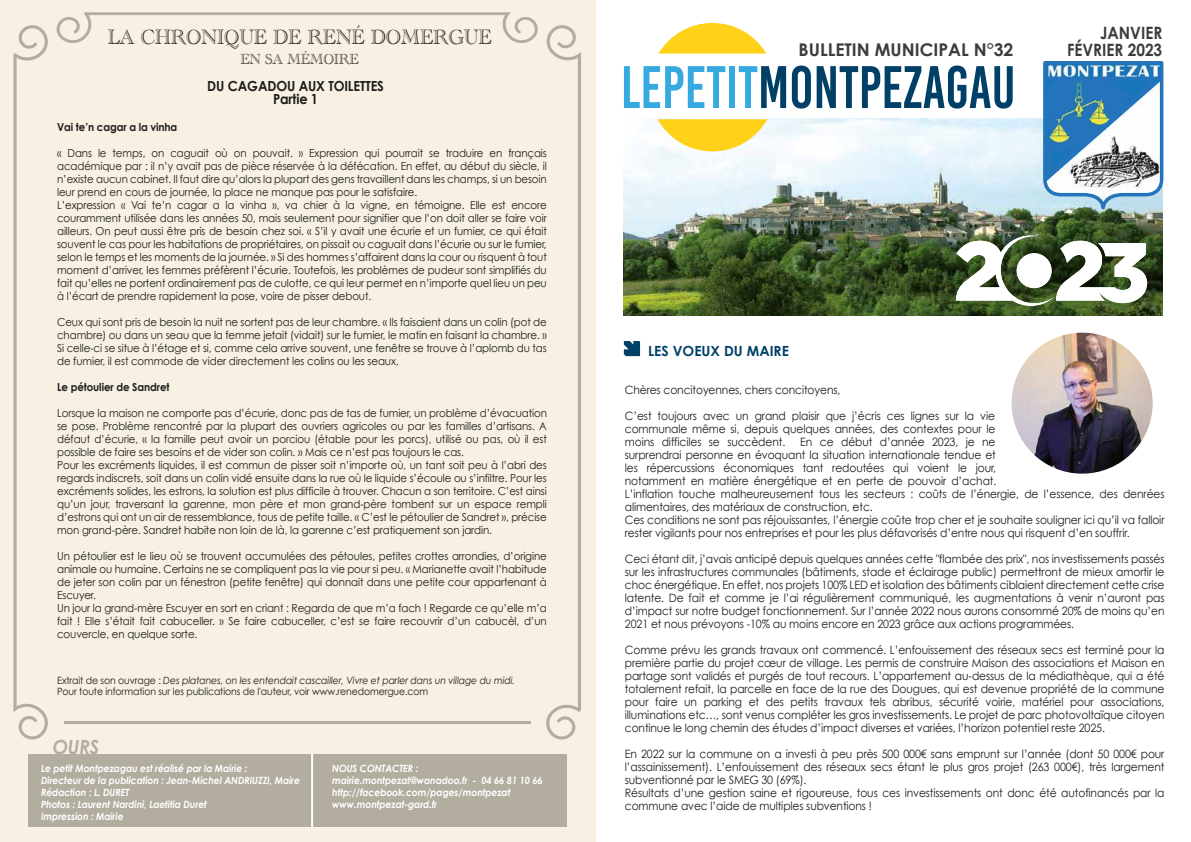
<style>
.page{position:relative;width:1191px;height:842px;background:#fff}
.page>*{position:absolute;margin:0;border:0;box-sizing:border-box;transform-origin:0 0}
.t1{font:59.8px "Bebas Kai";color:#004067;scale:.93 1}
.t2{font:21.3px "Academy Engraved Let Plain";letter-spacing:-.01em;color:#1d1d1b;scale:.93 1}
.t3{font:italic 700 19.5px "Century Gothic";color:#b2ad9f;scale:.93 1}
.t4{font:700 17.5px "Century Gothic";color:#3c3c3b}
.t5{font:700 17px "Century Gothic";color:#3c3c3b;scale:.91 1}
.t6{font:15px "Academy Engraved Let Plain";letter-spacing:-.01em;color:#1d1d1b;scale:.93 1}
.t7{font:700 14px "Century Gothic";color:#004067}
.t8{font:700 13.9px/12.7px "Century Gothic";letter-spacing:-.01em;color:#1d1d1b;text-align:center;scale:.93 1}
.t9{font:11.5px/13px "Century Gothic";letter-spacing:-.01em;color:#1d1d1b;text-align:justify;scale:.93 1}
.t10{font:11px/13px "Century Gothic";letter-spacing:-.01em;color:#1d1d1b;scale:.93 1}
.t11{font:700 11px "Century Gothic";letter-spacing:-.01em;color:#1d1d1b;scale:.93 1}
.t12{font:italic 700 10px/12px "Century Gothic";letter-spacing:-.01em;color:#fff;scale:.93 1}
.t13{font:10px/11px "Century Gothic";letter-spacing:-.01em;color:#1d1d1b;scale:.93 1}
.s1{font-style:italic}
.s2{color:#36a9e1}
</style>
<div class="page">
<div style="left:0;top:0;width:595px;height:842px;background:#f7f0e3"></div>
<img style="left:624px;top:119px;width:538px;height:197px">
<svg style="left:658px;top:23px;width:108px;height:31px"></svg>
<svg style="left:657px;top:119px;width:110px;height:32px"></svg>
<img style="left:1041px;top:61px;width:123px;height:150px">
<svg style="left:624px;top:341px;width:16px;height:15px"></svg>
<div style="left:28px;top:754px;width:539px;height:72px;background:#b2ad9f"></div>
<hr style="left:311px;top:753px;width:2px;height:75px;background:#fff">
<img style="left:1011px;top:333px;width:141px;height:141px;border-radius:70px">
<svg style="left:56px;top:12px;width:482px;height:31px"></svg>
<hr style="left:65px;top:721px;width:466px;height:2px;background:#b2ad9f">
<svg style="left:546px;top:25px;width:35px;height:715px"></svg>
<svg style="left:13px;top:25px;width:35px;height:715px"></svg>
<svg style="left:956px;top:236px;width:191px;height:75px"></svg>
<h2 class="t2" style="left:108px;top:21px;width:414px">LA CHRONIQUE DE RENÉ DOMERGUE</h2>
<h3 class="t6" style="left:240px;top:48px;width:129px">EN SA MÉMOIRE</h3>
<p class="t8" style="left:207px;top:79px;width:191px">DU CAGADOU AUX TOILETTES<br>Partie 1</p>
<p class="t11" style="left:57px;top:119px;width:131px">Vai te’n cagar a la vinha</p>
<p class="t10" style="left:57px;top:146px;width:528px">« Dans le temps, on caguait où on pouvait. » Expression qui pourrait se traduire en français académique par : il n’y avait pas de pièce réservée à la défécation. En effet, au début du siècle, il n’existe aucun cabinet. Il faut dire qu’alors la plupart des gens travaillent dans les champs, si un besoin leur prend en cours de journée, la place ne manque pas pour le satisfaire.<br>L’expression « Vai te’n cagar a la vinha », va chier à la vigne, en témoigne. Elle est encore couramment utilisée dans les années 50, mais seulement pour signifier que l’on doit aller se faire voir ailleurs. On peut aussi être pris de besoin chez soi. « S’il y avait une écurie et un fumier, ce qui était souvent le cas pour les habitations de propriétaires, on pissait ou caguait dans l’écurie ou sur le fumier, selon le temps et les moments de la journée. » Si des hommes s’affairent dans la cour ou risquent à tout moment d’arriver, les femmes préfèrent l’écurie. Toutefois, les problèmes de pudeur sont simplifiés du fait qu’elles ne portent ordinairement pas de culotte, ce qui leur permet en n’importe quel lieu un peu à l’écart de prendre rapidement la pose, voire de pisser debout.</p>
<p class="t10" style="left:57px;top:315px;width:528px;text-align:justify">Ceux qui sont pris de besoin la nuit ne sortent pas de leur chambre. « Ils faisaient dans un colin (pot de chambre) ou dans un seau que la femme jetait (vidait) sur le fumier, le matin en faisant la chambre. » Si celle-ci se situe à l’étage et si, comme cela arrive souvent, une fenêtre se trouve à l’aplomb du tas de fumier, il est commode de vider directement les colins ou les seaux.</p>
<p class="t11" style="left:57px;top:379px;width:122px">Le pétoulier de Sandret</p>
<p class="t10" style="left:57px;top:406px;width:528px">Lorsque la maison ne comporte pas d’écurie, donc pas de tas de fumier, un problème d’évacuation se pose. Problème rencontré par la plupart des ouvriers agricoles ou par les familles d’artisans. A défaut d’écurie, « la famille peut avoir un porciou (étable pour les porcs), utilisé ou pas, où il est possible de faire ses besoins et de vider son colin. » Mais ce n’est pas toujours le cas.<br>Pour les excréments liquides, il est commun de pisser soit n’importe où, un tant soit peu à l’abri des regards indiscrets, soit dans un colin vidé ensuite dans la rue où le liquide s’écoule ou s’infiltre. Pour les excréments solides, les estrons, la solution est plus difficile à trouver. Chacun a son territoire. C’est ainsi qu’un jour, traversant la garenne, mon père et mon grand-père tombent sur un espace rempli d’estrons qui ont un air de ressemblance, tous de petite taille. « C’est le pétoulier de Sandret », précise mon grand-père. Sandret habite non loin de là, la garenne c’est pratiquement son jardin.</p>
<p class="t10" style="left:57px;top:549px;width:528px">Un pétoulier est le lieu où se trouvent accumulées des pétoules, petites crottes arrondies, d’origine animale ou humaine. Certains ne se compliquent pas la vie pour si peu. « Marianette avait l’habitude de jeter son colin par un fénestron (petite fenêtre) qui donnait dans une petite cour appartenant à Escuyer.<br>Un jour la grand-mère Escuyer en sort en criant : Regarda de que m’a fach ! Regarde ce qu’elle m’a fait ! Elle s’était fait cabuceller. » Se faire cabuceller, c’est se faire recouvrir d’un cabucèl, d’un couvercle, en quelque sorte.</p>
<p class="t13" style="left:57px;top:675px;width:494px">Extrait de son ouvrage : <span class="s1">Des platanes, on les entendait cascailler, Vivre et parler dans un village du midi.<br></span>Pour toute information sur les publications de l'auteur, voir www.renedomergue.com</p>
<h3 class="t3" style="left:53px;top:732px;width:51px">OURS</h3>
<p class="t12" style="left:41px;top:762px;width:280px">Le petit Montpezagau est réalisé par la Mairie :<br>Directeur de la publication : Jean-Michel ANDRIUZZI, Maire Rédaction : L. DURET<br>Photos : Laurent Nardini, Laetitia Duret<br>Impression : Mairie</p>
<p class="t12" style="left:332px;top:762px;width:228px">NOUS CONTACTER : mairie.montpezat@wanadoo.fr - 04 66 81 10 66 http://facebook.com/pages/montpezat www.montpezat-gard.fr</p>
<h3 class="t5" style="left:1100px;top:20px;width:70px">JANVIER</h3>
<h3 class="t4" style="left:798px;top:36px;width:216px">BULLETIN MUNICIPAL N°32</h3>
<h3 class="t5" style="left:1067px;top:37px;width:106px">FÉVRIER 2023</h3>
<h1 class="t1" style="left:621px;top:55px;width:426px"><span class="s2">LEPETIT</span>MONTPEZAGAU</h1>
<p class="t7" style="left:648px;top:340px;width:142px">LES VOEUX DU MAIRE</p>
<p class="t9" style="left:625px;top:383px;width:233px">Chères concitoyennes, chers concitoyens,</p>
<p class="t9" style="left:625px;top:409px;width:400px">C’est toujours avec un grand plaisir que j’écris ces lignes sur la vie communale même si, depuis quelques années, des contextes pour le moins difficiles se succèdent.</p>
<p class="t9" style="left:625px;top:435px;width:582px;text-align:left;text-indent:175px">En ce début d’année 2023, je ne<br>surprendrai personne en évoquant la situation internationale tendue et<br>les répercussions économiques tant redoutées qui voient le jour,<br>notamment en matière énergétique et en perte de pouvoir d’achat.<br>L’inflation touche malheureusement tous les secteurs : coûts de l’énergie, de l’essence, des denrées alimentaires, des matériaux de construction, etc.<br>Ces conditions ne sont pas réjouissantes, l’énergie coûte trop cher et je souhaite souligner ici qu’il va falloir rester vigilants pour nos entreprises et pour les plus défavorisés d’entre nous qui risquent d’en souffrir.</p>
<p class="t9" style="left:625px;top:552px;width:582px">Ceci étant dit, j’avais anticipé depuis quelques années cette "flambée des prix", nos investissements passés sur les infrastructures communales (bâtiments, stade et éclairage public) permettront de mieux amortir le choc énergétique. En effet, nos projets 100% LED et isolation des bâtiments ciblaient directement cette crise latente. De fait et comme je l’ai régulièrement communiqué, les augmentations à venir n’auront pas d’impact sur notre budget fonctionnement. Sur l’année 2022 nous aurons consommé 20% de moins qu’en 2021 et nous prévoyons -10% au moins encore en 2023 grâce aux actions programmées.</p>
<p class="t9" style="left:625px;top:643px;width:582px">Comme prévu les grands travaux ont commencé. L’enfouissement des réseaux secs est terminé pour la première partie du projet cœur de village. Les permis de construire Maison des associations et Maison en partage sont validés et purgés de tout recours. L’appartement au-dessus de la médiathèque, qui a été totalement refait, la parcelle en face de la rue des Dougues, qui est devenue propriété de la commune pour faire un parking et des petits travaux tels abribus, sécurité voirie, matériel pour associations, illuminations etc…, sont venus compléter les gros investissements. Le projet de parc photovoltaïque citoyen continue le long chemin des études d’impact diverses et variées, l’horizon potentiel reste 2025.</p>
<p class="t9" style="left:625px;top:747px;width:582px;text-align:left">En 2022 sur la commune on a investi à peu près 500 000€ sans emprunt sur l’année (dont 50 000€ pour l’assainissement). L’enfouissement des réseaux secs étant le plus gros projet (263 000€), très largement subventionné par le SMEG 30 (69%).<br>Résultats d’une gestion saine et rigoureuse, tous ces investissements ont donc été autofinancés par la commune avec l’aide de multiples subventions !</p>
</div>
